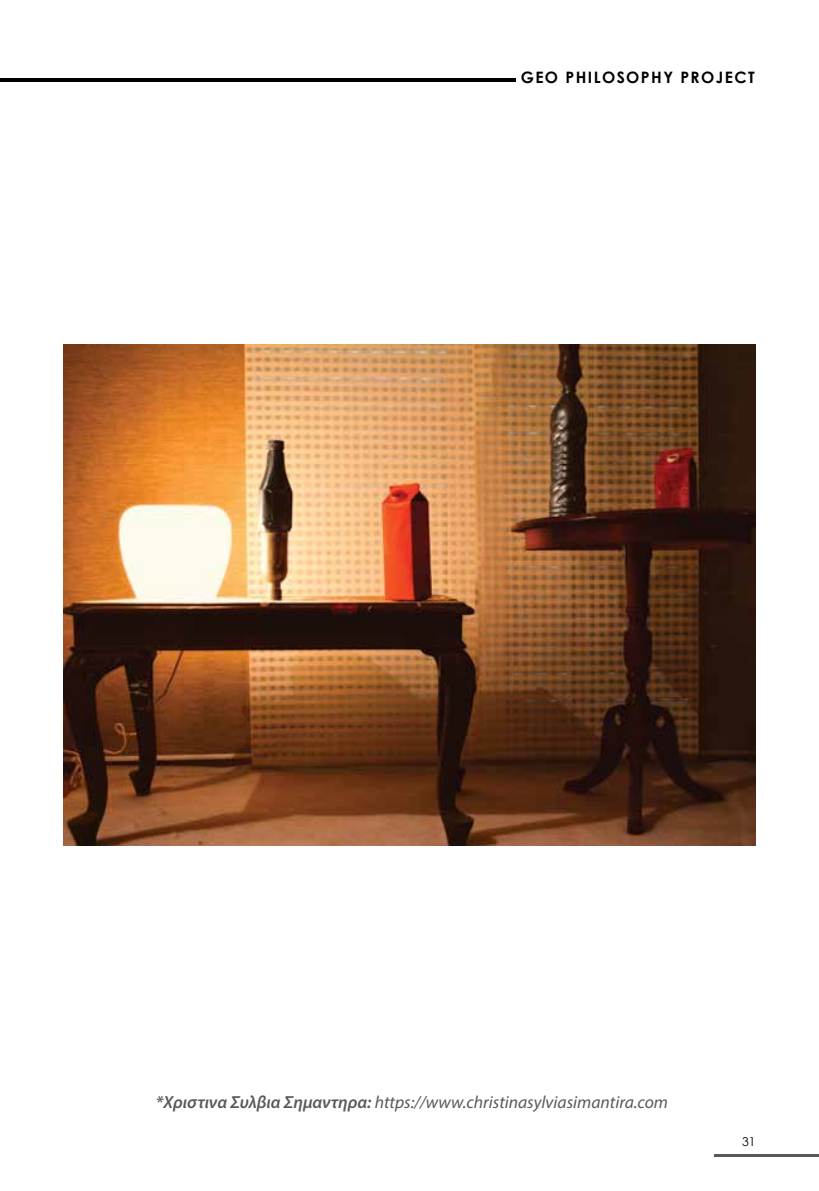
<style>
.page{position:relative;width:819px;height:1191px;background:#fff}
.page>*{position:absolute;margin:0;border:0;box-sizing:border-box;transform-origin:0 0}
.t1{font:italic 17.5px "Myriad Pro";color:#58595b}
.t2{font:700 15.75px "Century Gothic";letter-spacing:.09em;color:#000}
.t3{font:12.25px "Century Gothic";color:#000}
.s1{font-weight:600}
</style>
<div class="page">
<hr style="left:714px;top:1154px;width:105px;height:2px;background:#58595b">
<hr style="left:0;top:79px;width:515px;height:3px;background:#000">
<img style="left:63px;top:345px;width:693px;height:500px">
<p class="t2" style="left:520px;top:65px;width:235px">GEO PHILOSOPHY PROJECT</p>
<p class="t1" style="left:156px;top:1091px;width:513px"><span class="s1">*Χριστινα Συλβια Σημαντηρα:</span> https://www.christinasylviasimantira.com</p>
<p class="t3" style="left:742px;top:1132px;width:15px">31</p>
</div>
